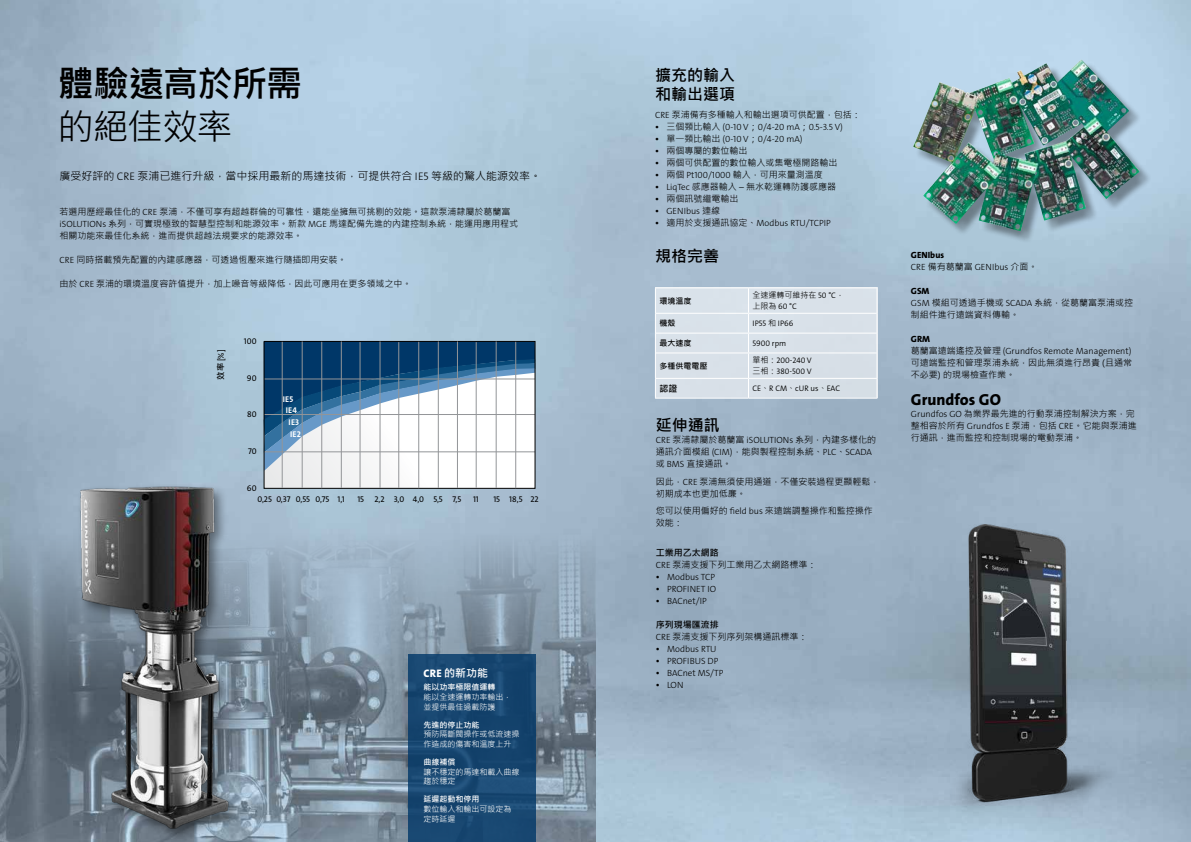
<style>
.page{position:relative;width:1191px;height:842px;background:#fff}
.page>*{position:absolute;margin:0;border:0;box-sizing:border-box;transform-origin:0 0}
.t1{font:700 36px "Microsoft Jheng Hei";letter-spacing:-.035em;color:#000}
.t2{font:36px "Microsoft Jheng Hei";letter-spacing:-.035em;color:#000}
.t3{font:700 16px/19.2px "Microsoft Jheng Hei";color:#000}
.t4{font:16px "Grundfos The Sans V2 OT 8 XB";color:#000}
.t5{font:11px "Microsoft Jheng Hei";color:#000}
.t6{font:700 11px "Microsoft Jheng Hei";color:#fff}
.t7{font:9px/12px "Microsoft Jheng Hei";color:#000}
.t8{font:9px "Grundfos The Sans V2 OT 3 L";color:#000}
.t9{font:9px "Grundfos The Sans V2 OT 8 XB";color:#000}
.t10{font:700 9px "Microsoft Jheng Hei";color:#000}
.t11{font:8.3px "Grundfos The Sans V2 OT 5 R";color:#000}
.t12{font:8.3px/10.8px "Grundfos The Sans V2 OT 7 B";letter-spacing:.01em;color:#fff;text-align:center}
.t13{font:8px/9.6px "Microsoft Jheng Hei";color:#fff}
.t14{font:8px/11px "Grundfos The Sans V2 OT 4 SL";color:#000}
.t15{font:700 8px "Microsoft Jheng Hei";color:#fff}
.t16{font:700 8px "Microsoft Jheng Hei";color:#000}
.t17{font:8px "Microsoft Jheng Hei";color:#000}
.s1{font-family:"Grundfos The Sans V2 OT 3 L"}
.s2{font-family:"Microsoft Jheng Hei";font-weight:700}
.s3{font-family:"Grundfos The Sans V2 OT 8 XB";font-weight:400}
.s4{font-family:"Microsoft Jheng Hei"}
.s5{font-family:"Grundfos The Sans V2 OT 4 SL"}
.s6{font-weight:700}
</style>
<div class="page">
<img style="left:0;top:0;width:1191px;height:842px">
<div style="left:655px;top:287px;width:222px;height:111px;background:#d9e1e9"></div>
<hr style="left:656px;top:313px;width:92px;height:1px;background:#fff">
<hr style="left:748px;top:313px;width:128px;height:1px;background:#fff">
<hr style="left:656px;top:333px;width:92px;height:1px;background:#fff">
<hr style="left:748px;top:333px;width:128px;height:1px;background:#fff">
<hr style="left:656px;top:352px;width:92px;height:1px;background:#fff">
<hr style="left:748px;top:352px;width:128px;height:1px;background:#fff">
<svg style="left:748px;top:288px;width:1px;height:110px"></svg>
<hr style="left:655px;top:287px;width:93px;height:1px;background:#fff">
<hr style="left:748px;top:287px;width:129px;height:1px;background:#fff">
<hr style="left:655px;top:378px;width:93px;height:1px;background:#fff">
<svg style="left:655px;top:288px;width:1px;height:110px"></svg>
<hr style="left:748px;top:378px;width:129px;height:1px;background:#fff">
<svg style="left:876px;top:288px;width:1px;height:110px"></svg>
<hr style="left:655px;top:398px;width:93px;height:1px;background:#fff">
<hr style="left:748px;top:398px;width:129px;height:1px;background:#fff">
<img style="left:0;top:471px;width:595px;height:371px">
<div style="left:408px;top:654px;width:128px;height:188px;background:#174670"></div>
<div style="left:915px;top:61px;width:236px;height:182px;background:#000;opacity:.38"></div>
<img style="left:913px;top:60px;width:227px;height:171px">
<img style="left:904px;top:524px;width:239px;height:307px">
<img style="left:27px;top:463px;width:265px;height:379px">
<svg style="left:264px;top:341px;width:271px;height:147px"></svg>
<h1 class="t1" style="left:58px;top:61px;width:246px">體驗遠高於所需</h1>
<h1 class="t2" style="left:58px;top:104px;width:176px">的絕佳效率</h1>
<p class="t5" style="left:60px;top:169px;width:483px">廣受好評的 <span class="s1">CRE</span> 泵浦已進行升級，當中採用最新的馬達技術，可提供符合 <span class="s1">IE5</span> 等級的驚人能源效率。</p>
<p class="t7" style="left:60px;top:205px;width:460px">若選用歷經最佳化的 <span class="s1">CRE</span> 泵浦，不僅可享有超越群倫的可靠性，還能坐擁無可挑剔的效能。這款泵浦隸屬於葛蘭富<span class="s1">iSOLUTIONs</span> 系列，可實現極致的智慧型控制和能源效率。新款 <span class="s1">MGE</span> 馬達配備先進的內建控制系統，能運用應用程式相關功能來最佳化系統，進而提供超越法規要求的能源效率。</p>
<p class="t7" style="left:60px;top:253px;width:288px"><span class="s1">CRE</span> 同時搭載預先配置的內建感應器，可透過恆壓來進行隨插即用安裝。</p>
<p class="t7" style="left:60px;top:277px;width:353px">由於 <span class="s1">CRE</span> 泵浦的環境溫度容許值提升，加上噪音等級降低，因此可應用在更多領域之中。</p>
<p class="t11" style="left:216px;top:380px;width:32px;rotate:-90deg"><span class="s2">效率</span> [%]</p>
<p class="t11" style="left:244px;top:336px;width:14px">100</p>
<p class="t11" style="left:247px;top:373px;width:11px">90</p>
<p class="t11" style="left:247px;top:409px;width:11px">80</p>
<p class="t11" style="left:248px;top:446px;width:10px">70</p>
<p class="t11" style="left:247px;top:482px;width:11px">60</p>
<p class="t12" style="left:283px;top:394px;width:16px">IE5<br>IE4</p>
<p class="t12" style="left:289px;top:416px;width:14px;line-height:12.5px;text-align:left">IE3<br>IE2</p>
<p class="t11" style="left:257px;top:493px;width:89px">0,25 0,37 0,55 0,75 1,1</p>
<p class="t11" style="left:357px;top:493px;width:105px">15 2,2 3,0 4,0 5,5 7,5</p>
<p class="t11" style="left:473px;top:493px;width:7px">11</p>
<p class="t11" style="left:493px;top:493px;width:47px">15 18,5 22</p>
<p class="t6" style="left:423px;top:666px;width:66px"><span class="s3">CRE</span> 的新功能</p>
<p class="t15" style="left:423px;top:682px;width:73px">能以功率極限值運轉</p>
<p class="t13" style="left:423px;top:692px;width:89px">能以全速運轉功率輸出，並提供最佳過載防護</p>
<p class="t15" style="left:423px;top:720px;width:57px">先進的停止功能</p>
<p class="t13" style="left:423px;top:730px;width:97px">預防隔斷閥操作或低流速操作造成的傷害和溫度上升</p>
<p class="t15" style="left:423px;top:757px;width:33px">曲線補償</p>
<p class="t13" style="left:423px;top:767px;width:97px">讓不穩定的馬達和載入曲線趨於穩定</p>
<p class="t15" style="left:423px;top:794px;width:57px">延遲起動和停用</p>
<p class="t13" style="left:423px;top:804px;width:89px">數位輸入和輸出可設定為定時延遲</p>
<h2 class="t3" style="left:655px;top:65px;width:81px">擴充的輸入和輸出選項</h2>
<p class="t7" style="left:655px;top:108px;width:207px"><span class="s1">CRE</span> 泵浦備有多種輸入和輸出選項可供配置，包括：</p>
<p class="t8" style="left:655px;top:121px;width:189px"><span class="s4">• 三個類比輸入</span> (0-10 V<span class="s4">；</span>0/4-20 mA<span class="s4">；</span>0.5-3.5 V)</p>
<p class="t8" style="left:655px;top:133px;width:149px"><span class="s4">• 單一類比輸出</span> (0-10 V<span class="s4">；</span>0/4-20 mA)</p>
<p class="t7" style="left:655px;top:144px;width:94px">• 兩個專屬的數位輸出</p>
<p class="t7" style="left:655px;top:156px;width:184px">• 兩個可供配置的數位輸入或集電極開路輸出</p>
<p class="t7" style="left:655px;top:168px;width:169px">• 兩個 <span class="s1">Pt100/1000</span> 輸入，可用來量測溫度</p>
<p class="t7" style="left:655px;top:180px;width:183px">• <span class="s1">LiqTec</span> 感應器輸入 – 無水乾運轉防護感應器</p>
<p class="t7" style="left:655px;top:192px;width:85px">• 兩個訊號繼電輸出</p>
<p class="t8" style="left:655px;top:205px;width:67px"><span class="s4">•</span> GENIbus <span class="s4">連線</span></p>
<p class="t8" style="left:655px;top:217px;width:177px"><span class="s4">• 適用於支援通訊協定、</span>Modbus RTU/TCPIP</p>
<h2 class="t3" style="left:655px;top:246px;width:65px">規格完善</h2>
<p class="t16" style="left:659px;top:296px;width:33px">環境溫度</p>
<p class="t17" style="left:752px;top:290px;width:93px">全速運轉可維持在 <span class="s5">50 °C</span>，</p>
<p class="t14" style="left:752px;top:301px;width:46px"><span class="s4">上限為</span> 60 °C</p>
<p class="t16" style="left:659px;top:318px;width:17px">機殼</p>
<p class="t14" style="left:752px;top:318px;width:42px">IP55 <span class="s4">和</span> IP66</p>
<p class="t16" style="left:659px;top:338px;width:33px">最大速度</p>
<p class="t14" style="left:752px;top:338px;width:35px">5900 rpm</p>
<p class="t16" style="left:659px;top:361px;width:49px">多種供電電壓</p>
<p class="t14" style="left:752px;top:355px;width:61px"><span class="s4">單相：</span>200-240 V<span class="s4">三相：</span>380-500 V</p>
<p class="t10" style="left:659px;top:383px;width:19px">認證</p>
<p class="t14" style="left:752px;top:383px;width:89px">CE<span class="s4">、</span>R CM<span class="s4">、</span>cUR us<span class="s4">、</span>EAC</p>
<h2 class="t3" style="left:656px;top:415px;width:65px">延伸通訊</h2>
<p class="t7" style="left:656px;top:434px;width:222px"><span class="s1">CRE</span> 泵浦隸屬於葛蘭富 <span class="s1">iSOLUTIONs</span> 系列，內建多樣化的通訊介面模組 <span class="s1">(CIM)</span>，能與製程控制系統、<span class="s1">PLC</span>、<span class="s1">SCADA</span>或 <span class="s1">BMS</span> 直接通訊。</p>
<p class="t7" style="left:656px;top:475px;width:225px">因此，<span class="s1">CRE</span> 泵浦無須使用通道，不僅安裝過程更顯輕鬆，初期成本也更加低廉。</p>
<p class="t7" style="left:656px;top:505px;width:219px">您可以使用偏好的 <span class="s1">field bus</span> 來遠端調整操作和監控操作效能：</p>
<p class="t7" style="left:656px;top:547px;width:162px"><span class="s6">工業用乙太網路<br></span><span class="s1">CRE</span> 泵浦支援下列工業用乙太網路標準：</p>
<p class="t8" style="left:656px;top:571px;width:61px"><span class="s4">•</span> Modbus TCP</p>
<p class="t8" style="left:656px;top:583px;width:62px"><span class="s4">•</span> PROFINET IO</p>
<p class="t8" style="left:656px;top:595px;width:53px"><span class="s4">•</span> BACnet/IP</p>
<p class="t7" style="left:656px;top:619px;width:153px"><span class="s6">序列現場匯流排<br></span><span class="s1">CRE</span> 泵浦支援下列序列架構通訊標準：</p>
<p class="t8" style="left:656px;top:643px;width:62px"><span class="s4">•</span> Modbus RTU</p>
<p class="t8" style="left:656px;top:655px;width:64px"><span class="s4">•</span> PROFIBUS DP</p>
<p class="t8" style="left:656px;top:667px;width:69px"><span class="s4">•</span> BACnet MS/TP</p>
<p class="t8" style="left:656px;top:679px;width:29px"><span class="s4">•</span> LON</p>
<p class="t9" style="left:911px;top:249px;width:35px">GENIbus</p>
<p class="t8" style="left:911px;top:261px;width:128px">CRE <span class="s4">備有葛蘭富</span> GENIbus <span class="s4">介面。</span></p>
<p class="t9" style="left:911px;top:285px;width:20px">GSM</p>
<p class="t7" style="left:911px;top:297px;width:224px"><span class="s1">GSM</span> 模組可透過手機或 <span class="s1">SCADA</span> 系統，從葛蘭富泵浦或控制組件進行遠端資料傳輸。</p>
<p class="t9" style="left:911px;top:333px;width:21px">GRM</p>
<p class="t8" style="left:911px;top:345px;width:222px"><span class="s4">葛蘭富遠端遙控及管理</span> (Grundfos Remote Management)</p>
<p class="t7" style="left:911px;top:357px;width:223px">可遠端監控和管理泵浦系統，因此無須進行昂貴 (且通常不必要) 的現場檢查作業。</p>
<h2 class="t4" style="left:911px;top:390px;width:91px">Grundfos GO</h2>
<p class="t7" style="left:911px;top:408px;width:227px"><span class="s1">Grundfos GO</span> 為業界最先進的行動泵浦控制解決方案，完整相容於所有 <span class="s1">Grundfos E</span> 泵浦，包括 <span class="s1">CRE</span>。它能與泵浦進行通訊，進而監控和控制現場的電動泵浦。</p>
</div>
